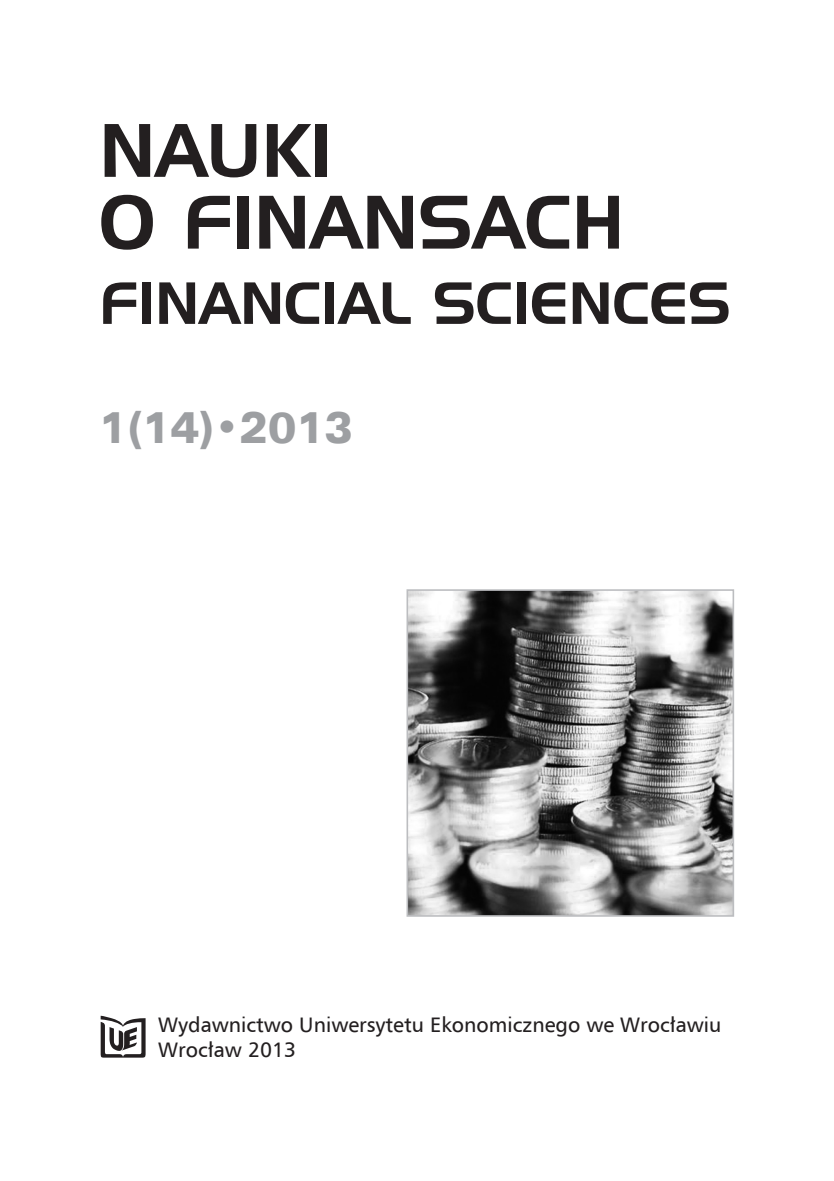
<style>
.page{position:relative;width:834px;height:1181px;background:#fff}
.page>*{position:absolute;margin:0;border:0;box-sizing:border-box;transform-origin:0 0}
.t1{font:73.5px/71.8px "Handel Gothic EU";color:#231f20}
.t2{font:57.75px "Handel Gothic EU";color:#231f20}
.t3{font:43.75px "Zurich Blk Ex EU";color:#9d9fa2;scale:.85 1}
.t4{font:21px/25.2px "Humnst 777 EU";color:#231f20}
</style>
<div class="page">
<svg style="left:101px;top:1015px;width:44px;height:42px"></svg>
<img style="left:409px;top:592px;width:322px;height:321px">
<div style="left:406px;top:589px;width:328px;height:327px;border:2px solid #bcbdc0"></div>
<h1 class="t1" style="left:99px;top:114px;width:526px">NAUKI<br>O FINANSACH</h1>
<h2 class="t2" style="left:99px;top:268px;width:633px">FINANCIAL SCIENCES</h2>
<h3 class="t3" style="left:99px;top:401px;width:300px">1(14)•2013</h3>
<p class="t4" style="left:158px;top:1011px;width:564px">Wydawnictwo Uniwersytetu Ekonomicznego we Wrocławiu<br>Wrocław 2013</p>
</div>
